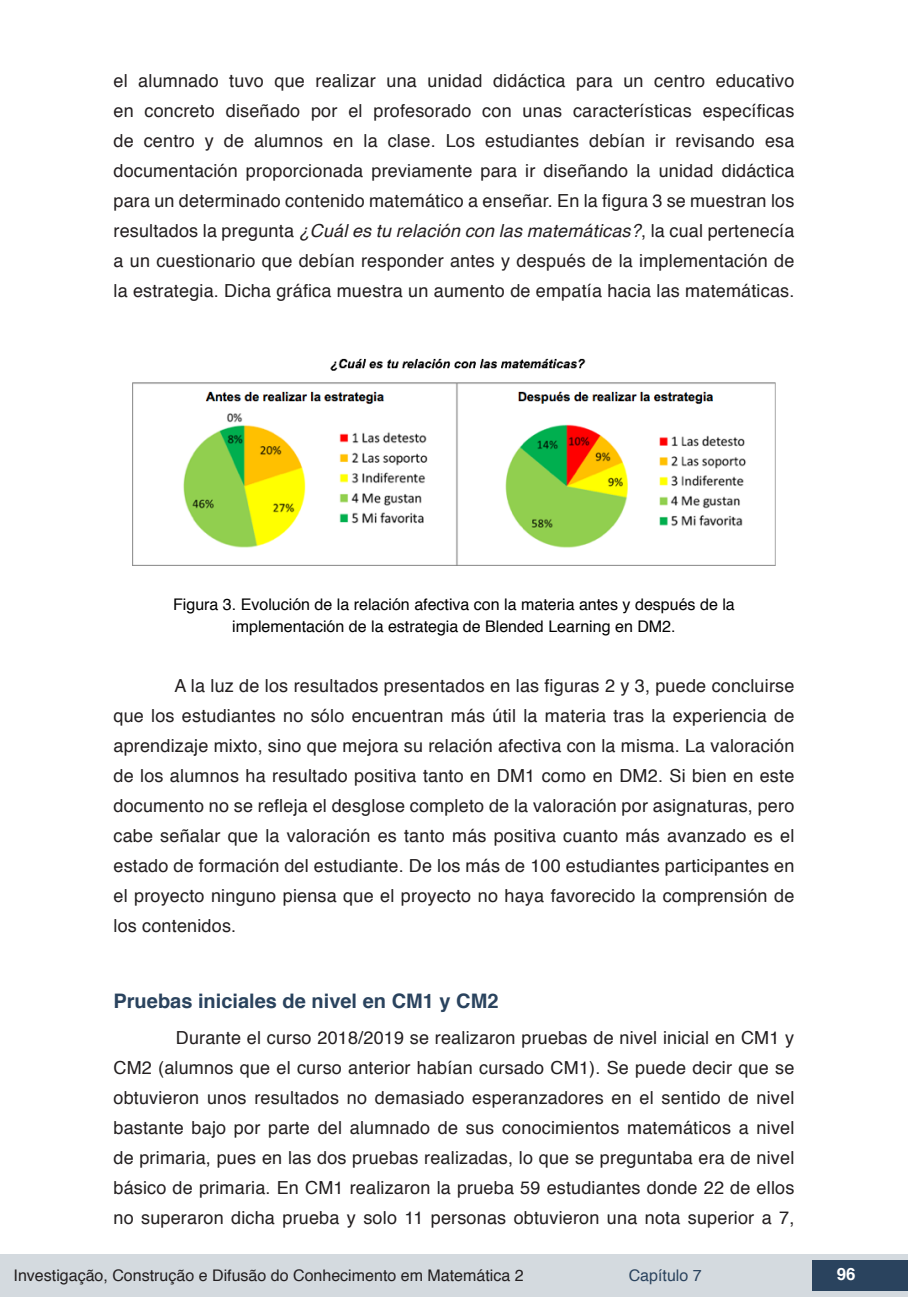
<style>
.page{position:relative;width:908px;height:1304px;background:#fff}
.page>*{position:absolute;margin:0;border:0;box-sizing:border-box;transform-origin:0 0}
.Subtitulo{font:700 20px "Helvetica";color:#2a435e}
.txt{font:18px/30px "Helvetica";letter-spacing:.01em;color:#231f20;text-align:justify}
.t1{font:700 16.8px "Helvetica";color:#fff}
.info_tab_graf_imag{font:16px/22px "Helvetica";color:#000;text-align:center}
.t2{font:16px "Helvetica";color:#231f20}
.t3{font:16px "Helvetica";color:#2a435e}
.s1{font-style:italic}
</style>
<div class="page">
<div style="left:0;top:1254px;width:906px;height:43px;background:#d4dadf"></div>
<div style="left:812px;top:1261px;width:95px;height:30px;background:#2a435e"></div>
<img style="left:132px;top:358px;width:643px;height:207px">
<p class="txt" style="left:113px;top:66px;width:682px">el alumnado tuvo que realizar una unidad didáctica para un centro educativo en concreto diseñado por el profesorado con unas características específicas de centro y de alumnos en la clase. Los estudiantes debían ir revisando esa documentación proporcionada previamente para ir diseñando la unidad didáctica para un determinado contenido matemático a enseñar. En la figura 3 se muestran los resultados la pregunta <span class="s1">¿Cuál es tu relación con las matemáticas?</span>, la cual pertenecía a un cuestionario que debían responder antes y después de la implementación de la estrategia. Dicha gráfica muestra un aumento de empatía hacia las matemáticas.</p>
<p class="info_tab_graf_imag" style="left:173px;top:594px;width:563px">Figura 3. Evolución de la relación afectiva con la materia antes y después de la implementación de la estrategia de Blended Learning en DM2.</p>
<p class="txt" style="left:113px;top:671px;width:682px;text-indent:61px">A la luz de los resultados presentados en las figuras 2 y 3, puede concluirse que los estudiantes no sólo encuentran más útil la materia tras la experiencia de aprendizaje mixto, sino que mejora su relación afectiva con la misma. La valoración de los alumnos ha resultado positiva tanto en DM1 como en DM2. Si bien en este documento no se refleja el desglose completo de la valoración por asignaturas, pero cabe señalar que la valoración es tanto más positiva cuanto más avanzado es el estado de formación del estudiante. De los más de 100 estudiantes participantes en el proyecto ninguno piensa que el proyecto no haya favorecido la comprensión de los contenidos.</p>
<p class="Subtitulo" style="left:113px;top:985px;width:386px">Pruebas iniciales de nivel en CM1 y CM2</p>
<p class="txt" style="left:113px;top:1023px;width:682px;text-indent:62px">Durante el curso 2018/2019 se realizaron pruebas de nivel inicial en CM1 y CM2 (alumnos que el curso anterior habían cursado CM1). Se puede decir que se obtuvieron unos resultados no demasiado esperanzadores en el sentido de nivel bastante bajo por parte del alumnado de sus conocimientos matemáticos a nivel de primaria, pues en las dos pruebas realizadas, lo que se preguntaba era de nivel básico de primaria. En CM1 realizaron la prueba 59 estudiantes donde 22 de ellos no superaron dicha prueba y solo 11 personas obtuvieron una nota superior a 7,</p>
<p class="t2" style="left:14px;top:1263px;width:511px">Investigação, Construção e Difusão do Conhecimento em Matemática 2</p>
<p class="t3" style="left:628px;top:1263px;width:74px">Capítulo 7</p>
<p class="t1" style="left:836px;top:1261px;width:20px">96</p>
</div>
